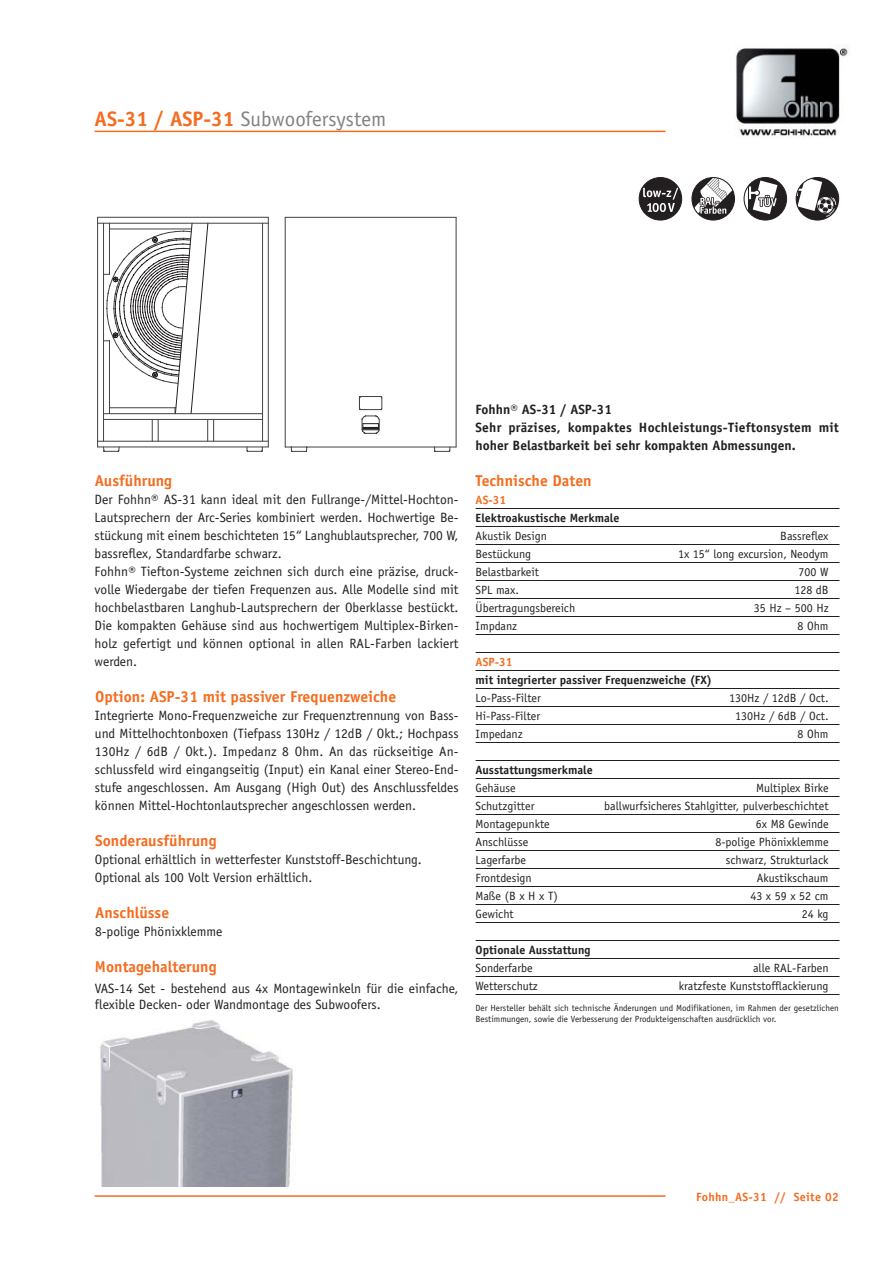
<style>
.page{position:relative;width:893px;height:1263px;background:#fff}
.page>*{position:absolute;margin:0;border:0;box-sizing:border-box;transform-origin:0 0}
.t1{font:21px "Officina Sans";color:#808284}
.t2{font:700 15.75px "Officina Sans";color:#f36d21}
.t3{font:13.5px/18px "Officina Sans";color:#231f20}
.t4{font:700 13.5px/18px "Officina Sans";color:#231f20}
.t5{font:12px "Officina Sans";color:#231f20}
.t6{font:700 12px "Officina Sans";color:#231f20}
.t7{font:700 12px "Officina Sans";letter-spacing:.025em;color:#f36d21}
.t8{font:9px/10.8px "Officina Sans";color:#231f20}
.s1{font-weight:700;color:#f36d21}
</style>
<div class="page">
<hr style="left:95px;top:1195px;width:570px;height:2px;background:#f36d21">
<hr style="left:95px;top:131px;width:570px;height:1px;background:#f36d21">
<img style="left:744px;top:178px;width:42px;height:42px;border-radius:50%">
<div style="left:744px;top:177px;width:43px;height:43px;border:1px solid #231f20;border-radius:50%"></div>
<img style="left:796px;top:178px;width:43px;height:42px;border-radius:50%">
<div style="left:796px;top:177px;width:43px;height:43px;border:1px solid #231f20;border-radius:50%"></div>
<svg style="left:692px;top:178px;width:42px;height:42px"></svg>
<img style="left:692px;top:178px;width:42px;height:41px;border-radius:50%">
<div style="left:691px;top:177px;width:44px;height:43px;border:1px solid #231f20;border-radius:50%"></div>
<img style="left:639px;top:178px;width:43px;height:42px;border-radius:50%">
<div style="left:639px;top:177px;width:43px;height:43px;border:1px solid #231f20;border-radius:50%"></div>
<hr style="left:268px;top:217px;width:1px;height:230px;background:#424143">
<hr style="left:97px;top:217px;width:1px;height:230px;background:#424143">
<svg style="left:97px;top:224px;width:171px;height:228px"></svg>
<hr style="left:98px;top:223px;width:170px;height:1px;background:#424143">
<hr style="left:98px;top:217px;width:170px;height:1px;background:#424143">
<hr style="left:456px;top:217px;width:1px;height:230px;background:#424143">
<hr style="left:285px;top:217px;width:1px;height:230px;background:#424143">
<svg style="left:291px;top:448px;width:16px;height:4px"></svg>
<svg style="left:359px;top:396px;width:91px;height:56px"></svg>
<hr style="left:285px;top:447px;width:171px;height:1px;background:#424143">
<hr style="left:285px;top:217px;width:171px;height:1px;background:#424143">
<img style="left:736px;top:46px;width:113px;height:91px">
<hr style="left:476px;top:508px;width:363px;height:1px;background:#231f20">
<hr style="left:476px;top:526px;width:363px;height:1px;background:#231f20">
<hr style="left:476px;top:544px;width:363px;height:1px;background:#231f20">
<hr style="left:476px;top:562px;width:363px;height:1px;background:#231f20">
<hr style="left:476px;top:580px;width:363px;height:1px;background:#231f20">
<hr style="left:476px;top:598px;width:363px;height:1px;background:#231f20">
<hr style="left:476px;top:616px;width:363px;height:1px;background:#231f20">
<hr style="left:476px;top:634px;width:363px;height:1px;background:#231f20">
<hr style="left:476px;top:652px;width:363px;height:1px;background:#231f20">
<hr style="left:476px;top:670px;width:363px;height:1px;background:#231f20">
<hr style="left:476px;top:688px;width:363px;height:1px;background:#231f20">
<hr style="left:476px;top:706px;width:363px;height:1px;background:#231f20">
<hr style="left:476px;top:724px;width:363px;height:1px;background:#231f20">
<hr style="left:476px;top:742px;width:363px;height:1px;background:#231f20">
<hr style="left:476px;top:760px;width:363px;height:1px;background:#231f20">
<hr style="left:476px;top:778px;width:363px;height:1px;background:#231f20">
<hr style="left:476px;top:796px;width:363px;height:1px;background:#231f20">
<hr style="left:476px;top:814px;width:363px;height:1px;background:#231f20">
<hr style="left:476px;top:832px;width:363px;height:1px;background:#231f20">
<hr style="left:476px;top:850px;width:363px;height:1px;background:#231f20">
<hr style="left:476px;top:868px;width:363px;height:1px;background:#231f20">
<hr style="left:476px;top:886px;width:363px;height:1px;background:#231f20">
<hr style="left:476px;top:904px;width:363px;height:1px;background:#231f20">
<hr style="left:476px;top:922px;width:363px;height:1px;background:#231f20">
<hr style="left:476px;top:940px;width:363px;height:1px;background:#231f20">
<hr style="left:476px;top:958px;width:363px;height:1px;background:#231f20">
<hr style="left:476px;top:976px;width:363px;height:1px;background:#231f20">
<hr style="left:476px;top:994px;width:363px;height:1px;background:#231f20">
<img style="left:100px;top:1020px;width:193px;height:166px">
<h1 class="t1" style="left:95px;top:111px;width:293px"><span class="s1">AS-31 / ASP-31</span> Subwoofersystem</h1>
<p class="t2" style="left:95px;top:475px;width:79px">Ausführung</p>
<p class="t3" style="left:95px;top:492px;width:365px">Der Fohhn® AS-31 kann ideal mit den Fullrange-/Mittel-Hochton-Lautsprechern der Arc-Series kombiniert werden. Hochwertige Be&shy;stückung mit einem beschichteten 15“ Langhublautsprecher, 700 W, bassreflex, Standardfarbe schwarz.<br>Fohhn® Tiefton-Systeme zeichnen sich durch eine präzise, druck&shy;volle Wiedergabe der tiefen Frequenzen aus. Alle Modelle sind mit hochbelastbaren Langhub-Lautsprechern der Oberklasse bestückt.<br>Die kompakten Gehäuse sind aus hochwertigem Multiplex-Birken&shy;holz gefertigt und können optional in allen RAL-Farben lackiert werden.</p>
<p class="t2" style="left:95px;top:691px;width:303px">Option: ASP-31 mit passiver Frequenzweiche</p>
<p class="t3" style="left:95px;top:708px;width:365px;text-align:justify">Integrierte Mono-Frequenzweiche zur Frequenztrennung von Bass&shy;und Mittelhochtonboxen (Tiefpass 130Hz / 12dB / Okt.; Hochpass 130Hz / 6dB / Okt.). Impedanz 8 Ohm. An das rückseitige An&shy;schlussfeld wird eingangseitig (Input) ein Kanal einer Stereo-End&shy;stufe angeschlossen. Am Ausgang (High Out) des Anschlussfeldes können Mittel-Hochtonlautsprecher angeschlossen werden.</p>
<p class="t2" style="left:95px;top:835px;width:123px">Sonderausführung</p>
<p class="t3" style="left:95px;top:852px;width:328px">Optional erhältlich in wetterfester Kunststoff-Beschichtung.<br>Optional als 100 Volt Version erhältlich.</p>
<p class="t2" style="left:95px;top:907px;width:76px">Anschlüsse</p>
<p class="t3" style="left:95px;top:924px;width:129px">8-polige Phönixklemme</p>
<p class="t2" style="left:95px;top:961px;width:123px">Montagehalterung</p>
<p class="t3" style="left:95px;top:982px;width:365px;line-height:16.2px">VAS-14 Set - bestehend aus 4x Montagewinkeln für die einfache, flexible Decken- oder Wandmontage des Subwoofers.</p>
<p class="t4" style="left:476px;top:402px;width:365px">Fohhn® AS-31 / ASP-31<br>Sehr präzises, kompaktes Hochleistungs-Tieftonsystem mit hoher Belastbarkeit bei sehr kompakten Abmessungen.</p>
<p class="t2" style="left:476px;top:475px;width:118px">Technische Daten</p>
<p class="t7" style="left:476px;top:495px;width:32px">AS-31</p>
<p class="t6" style="left:476px;top:513px;width:145px">Elektroakustische Merkmale</p>
<p class="t5" style="left:476px;top:531px;width:73px">Akustik Design</p>
<p class="t5" style="left:780px;top:531px;width:50px">Bassreflex</p>
<p class="t5" style="left:476px;top:549px;width:57px">Bestückung</p>
<p class="t5" style="left:678px;top:549px;width:152px">1x 15“ long excursion, Neodym</p>
<p class="t5" style="left:476px;top:567px;width:65px">Belastbarkeit</p>
<p class="t5" style="left:798px;top:567px;width:32px">700 W</p>
<p class="t5" style="left:476px;top:585px;width:45px">SPL max.</p>
<p class="t5" style="left:794px;top:585px;width:36px">128 dB</p>
<p class="t5" style="left:476px;top:603px;width:101px">Übertragungsbereich</p>
<p class="t5" style="left:754px;top:603px;width:76px">35 Hz – 500 Hz</p>
<p class="t5" style="left:476px;top:621px;width:43px">Impdanz</p>
<p class="t5" style="left:797px;top:621px;width:33px">8 Ohm</p>
<p class="t7" style="left:476px;top:657px;width:38px">ASP-31</p>
<p class="t6" style="left:476px;top:675px;width:238px">mit integrierter passiver Frequenzweiche (FX)</p>
<p class="t5" style="left:476px;top:693px;width:67px">Lo-Pass-Filter</p>
<p class="t5" style="left:729px;top:693px;width:101px">130Hz / 12dB / Oct.</p>
<p class="t5" style="left:476px;top:711px;width:66px">Hi-Pass-Filter</p>
<p class="t5" style="left:735px;top:711px;width:95px">130Hz / 6dB / Oct.</p>
<p class="t5" style="left:476px;top:729px;width:49px">Impedanz</p>
<p class="t5" style="left:797px;top:729px;width:33px">8 Ohm</p>
<p class="t6" style="left:476px;top:765px;width:119px">Ausstattungsmerkmale</p>
<p class="t5" style="left:476px;top:783px;width:42px">Gehäuse</p>
<p class="t5" style="left:756px;top:783px;width:74px">Multiplex Birke</p>
<p class="t5" style="left:476px;top:801px;width:60px">Schutzgitter</p>
<p class="t5" style="left:604px;top:801px;width:226px">ballwurfsicheres Stahlgitter, pulverbeschichtet</p>
<p class="t5" style="left:476px;top:819px;width:76px">Montagepunkte</p>
<p class="t5" style="left:756px;top:819px;width:74px">6x M8 Gewinde</p>
<p class="t5" style="left:476px;top:837px;width:54px">Anschlüsse</p>
<p class="t5" style="left:715px;top:837px;width:115px">8-polige Phönixklemme</p>
<p class="t5" style="left:476px;top:855px;width:52px">Lagerfarbe</p>
<p class="t5" style="left:726px;top:855px;width:104px">schwarz, Strukturlack</p>
<p class="t5" style="left:476px;top:873px;width:58px">Frontdesign</p>
<p class="t5" style="left:757px;top:873px;width:73px">Akustikschaum</p>
<p class="t5" style="left:476px;top:891px;width:84px">Maße (B x H x T)</p>
<p class="t5" style="left:750px;top:891px;width:80px">43 x 59 x 52 cm</p>
<p class="t5" style="left:476px;top:909px;width:40px">Gewicht</p>
<p class="t5" style="left:802px;top:909px;width:28px">24 kg</p>
<p class="t6" style="left:476px;top:945px;width:116px">Optionale Ausstattung</p>
<p class="t5" style="left:476px;top:963px;width:59px">Sonderfarbe</p>
<p class="t5" style="left:753px;top:963px;width:77px">alle RAL-Farben</p>
<p class="t5" style="left:476px;top:981px;width:64px">Wetterschutz</p>
<p class="t5" style="left:679px;top:981px;width:151px">kratzfeste Kunststofflackierung</p>
<p class="t8" style="left:476px;top:1004px;width:365px">Der Hersteller behält sich technische Änderungen und Modifikationen, im Rahmen der gesetzlichen<br>Bestimmungen, sowie die Verbesserung der Produkteigenschaften ausdrücklich vor.</p>
<p class="t7" style="left:696px;top:1192px;width:144px">Fohhn_AS-31 // Seite 02</p>
</div>
